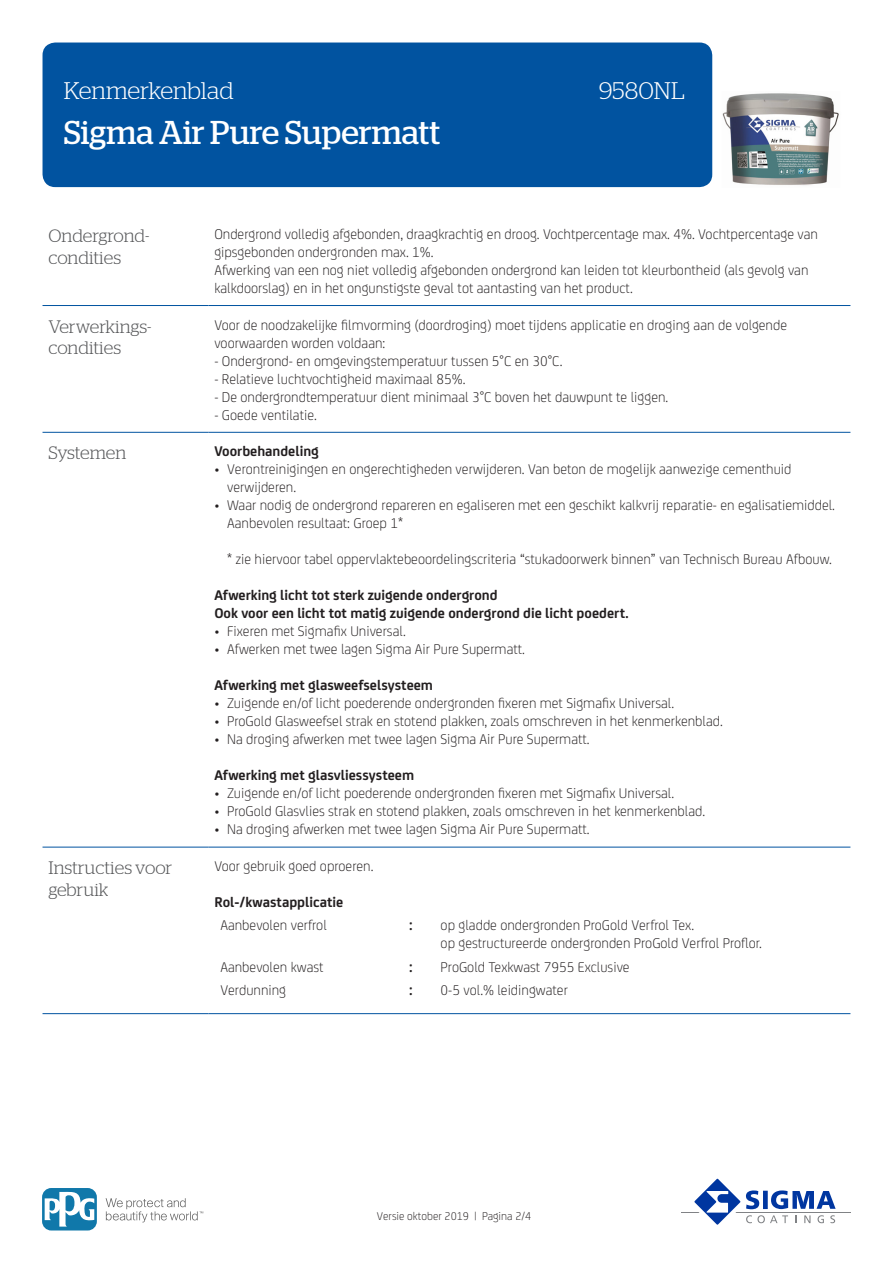
<style>
.page{position:relative;width:893px;height:1263px;background:#fff}
.page>*{position:absolute;margin:0;border:0;box-sizing:border-box;transform-origin:0 0}
.t1{font:33px "Stag";color:#fff}
.t2{font:300 24px "Stag";color:#fff}
.KOP{font:300 18px/21.6px "Stag";letter-spacing:-.005em;color:#57585a}
.BODY{font:300 15px/18px "FS Joey";color:#231f20}
.BODY-2{font:700 15px/18px "FS Joey";color:#231f20}
.t3{font:300 12px "FS Joey";color:#231f20}
</style>
<div class="page">
<div style="left:43px;top:43px;width:669px;height:144px;background:#0153a0;border-radius:13px"></div>
<hr style="left:681px;top:1211px;width:169px;height:1px;background:#808285">
<svg style="left:689px;top:1178px;width:147px;height:47px"></svg>
<svg style="left:106px;top:1198px;width:97px;height:24px"></svg>
<svg style="left:43px;top:1188px;width:54px;height:42px"></svg>
<svg style="left:45px;top:1191px;width:49px;height:35px"></svg>
<hr style="left:43px;top:305px;width:165px;height:1px;background:#0153a0">
<hr style="left:208px;top:305px;width:642px;height:1px;background:#0153a0">
<hr style="left:43px;top:432px;width:165px;height:1px;background:#0153a0">
<hr style="left:208px;top:432px;width:642px;height:1px;background:#0153a0">
<hr style="left:43px;top:847px;width:165px;height:1px;background:#0153a0">
<hr style="left:208px;top:847px;width:642px;height:1px;background:#0153a0">
<hr style="left:43px;top:1013px;width:165px;height:1px;background:#0153a0">
<hr style="left:208px;top:1013px;width:642px;height:1px;background:#0153a0">
<img style="left:722px;top:93px;width:117px;height:93px">
<h2 class="t2" style="left:64px;top:77px;width:171px">Kenmerkenblad</h2>
<h2 class="t2" style="left:599px;top:77px;width:87px">9580NL</h2>
<h1 class="t1" style="left:64px;top:114px;width:378px">Sigma Air Pure Supermatt</h1>
<p class="KOP" style="left:49px;top:225px;width:102px">Ondergrond&shy;condities</p>
<p class="BODY" style="left:214px;top:224px;width:605px">Ondergrond volledig afgebonden, draagkrachtig en droog. Vochtpercentage max. 4%. Vochtpercentage van gipsgebonden ondergronden max. 1%.<br>Afwerking van een nog niet volledig afgebonden ondergrond kan leiden tot kleurbontheid (als gevolg van kalkdoorslag) en in het ongunstigste geval tot aantasting van het product.</p>
<p class="KOP" style="left:49px;top:315px;width:104px">Verwerkings&shy;condities</p>
<p class="BODY" style="left:214px;top:315px;width:574px">Voor de noodzakelijke filmvorming (doordroging) moet tijdens applicatie en droging aan de volgende voorwaarden worden voldaan:</p>
<p class="BODY" style="left:214px;top:351px;width:350px">- Ondergrond- en omgevingstemperatuur tussen 5°C en 30°C.</p>
<p class="BODY" style="left:214px;top:369px;width:253px">- Relatieve luchtvochtigheid maximaal 85%.</p>
<p class="BODY" style="left:214px;top:387px;width:455px">- De ondergrondtemperatuur dient minimaal 3°C boven het dauwpunt te liggen.</p>
<p class="BODY" style="left:214px;top:405px;width:104px">- Goede ventilatie.</p>
<p class="KOP" style="left:49px;top:442px;width:79px">Systemen</p>
<p class="BODY-2" style="left:214px;top:441px;width:106px">Voorbehandeling</p>
<p class="BODY" style="left:227px;top:459px;width:566px;text-indent:-13px">• Verontreinigingen en ongerechtigheden verwijderen. Van beton de mogelijk aanwezige cementhuid verwijderen.</p>
<p class="BODY" style="left:227px;top:495px;width:609px;text-indent:-13px">• Waar nodig de ondergrond repareren en egaliseren met een geschikt kalkvrij reparatie- en egalisatiemiddel.<br>Aanbevolen resultaat: Groep 1*</p>
<p class="BODY" style="left:227px;top:549px;width:606px">* zie hiervoor tabel oppervlaktebeoordelingscriteria “stukadoorwerk binnen” van Technisch Bureau Afbouw.</p>
<p class="BODY-2" style="left:214px;top:585px;width:416px">Afwerking licht tot sterk zuigende ondergrond<br>Ook voor een licht tot matig zuigende ondergrond die licht poedert.</p>
<p class="BODY" style="left:214px;top:621px;width:193px">• Fixeren met Sigmafix Universal.</p>
<p class="BODY" style="left:214px;top:639px;width:312px">• Afwerken met twee lagen Sigma Air Pure Supermatt.</p>
<p class="BODY-2" style="left:214px;top:675px;width:220px">Afwerking met glasweefselsysteem</p>
<p class="BODY" style="left:214px;top:693px;width:461px">• Zuigende en/of licht poederende ondergronden fixeren met Sigmafix Universal.</p>
<p class="BODY" style="left:214px;top:711px;width:510px">• ProGold Glasweefsel strak en stotend plakken, zoals omschreven in het kenmerkenblad.</p>
<p class="BODY" style="left:214px;top:729px;width:377px">• Na droging afwerken met twee lagen Sigma Air Pure Supermatt.</p>
<p class="BODY-2" style="left:214px;top:765px;width:201px">Afwerking met glasvliessysteem</p>
<p class="BODY" style="left:214px;top:783px;width:461px">• Zuigende en/of licht poederende ondergronden fixeren met Sigmafix Universal.</p>
<p class="BODY" style="left:214px;top:801px;width:492px">• ProGold Glasvlies strak en stotend plakken, zoals omschreven in het kenmerkenblad.</p>
<p class="BODY" style="left:214px;top:819px;width:377px">• Na droging afwerken met twee lagen Sigma Air Pure Supermatt.</p>
<p class="KOP" style="left:49px;top:857px;width:125px">Instructies voor gebruik</p>
<p class="BODY" style="left:214px;top:856px;width:161px">Voor gebruik goed oproeren.</p>
<p class="BODY-2" style="left:214px;top:892px;width:131px">Rol-/kwastapplicatie</p>
<p class="BODY" style="left:220px;top:915px;width:108px">Aanbevolen verfrol</p>
<p class="BODY-2" style="left:409px;top:915px;width:5px">:</p>
<p class="BODY" style="left:441px;top:915px;width:323px">op gladde ondergronden ProGold Verfrol Tex.<br>op gestructureerde ondergronden ProGold Verfrol Proflor.</p>
<p class="BODY" style="left:220px;top:957px;width:105px">Aanbevolen kwast</p>
<p class="BODY-2" style="left:409px;top:957px;width:5px">:</p>
<p class="BODY" style="left:441px;top:957px;width:191px">ProGold Texkwast 7955 Exclusive</p>
<p class="BODY" style="left:220px;top:980px;width:67px">Verdunning</p>
<p class="BODY-2" style="left:409px;top:980px;width:5px">:</p>
<p class="BODY" style="left:441px;top:980px;width:129px">0-5 vol.% leidingwater</p>
<p class="t3" style="left:377px;top:1208px;width:156px">Versie oktober 2019 | Pagina 2/4</p>
</div>
